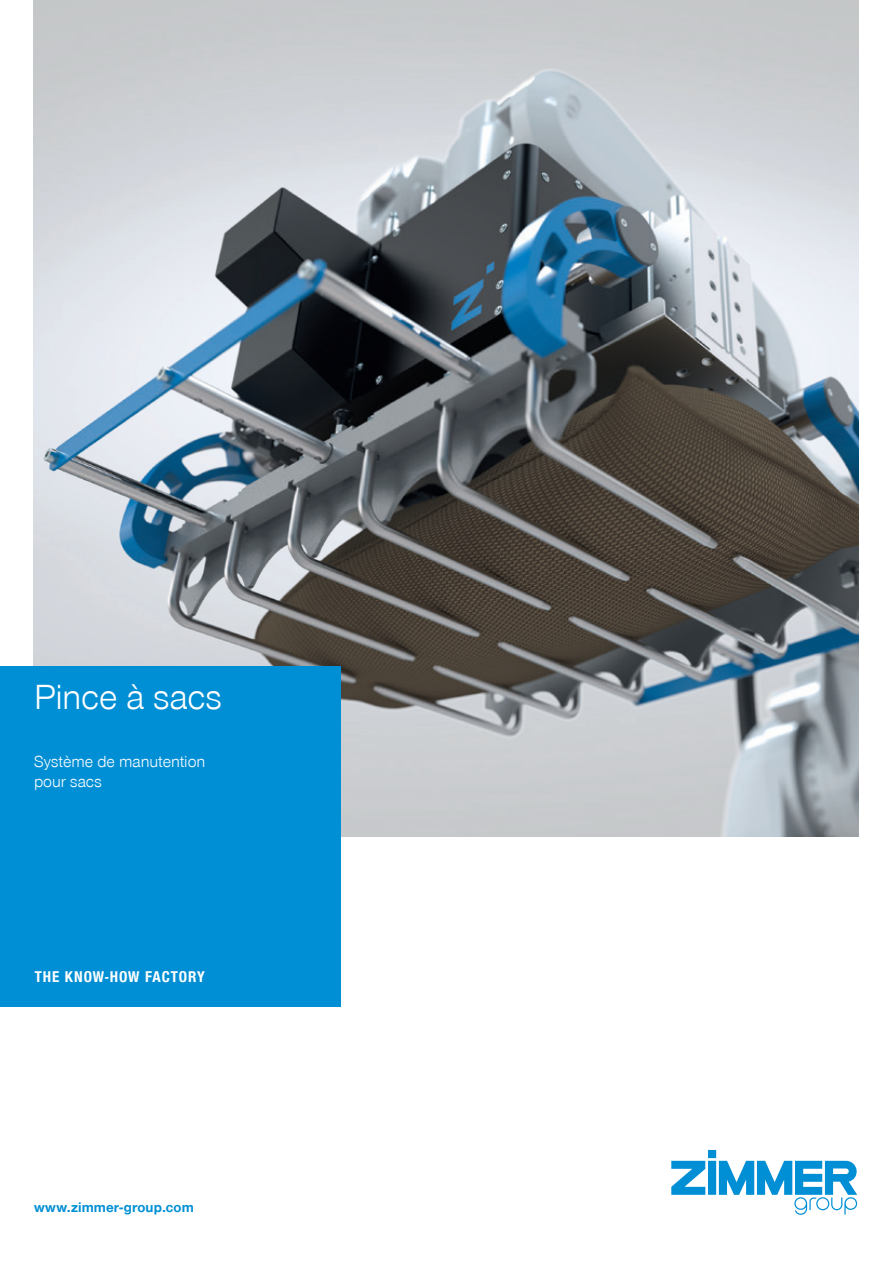
<style>
.page{position:relative;width:893px;height:1263px;background:#fff}
.page>*{position:absolute;margin:0;border:0;box-sizing:border-box;transform-origin:0 0}
.t1{font:300 36px "Zimmer Group Sans Global";letter-spacing:-.01em;color:#fff}
.t2{font:300 16.5px/19.8px "Zimmer Group Sans Global";color:#fff}
.t3{font:700 16.05px "Zimmer Group Sans Global Cond";letter-spacing:.055em;color:#fff}
.t4{font:700 14.25px "Zimmer Group Sans Global";letter-spacing:.01em;color:#008fd5}
</style>
<div class="page">
<img style="left:34px;top:0;width:825px;height:667px">
<img style="left:43px;top:68px;width:816px;height:769px">
<svg style="left:671px;top:1150px;width:186px;height:65px"></svg>
<div style="left:0;top:667px;width:340px;height:340px;background:#008fd5"></div>
<h1 class="t1" style="left:34px;top:676px;width:189px">Pince à sacs</h1>
<p class="t2" style="left:34px;top:751px;width:173px">Système de manutention pour sacs</p>
<p class="t3" style="left:35px;top:967px;width:172px">THE KNOW-HOW FACTORY</p>
<p class="t4" style="left:34px;top:1199px;width:161px">www.zimmer-group.com</p>
</div>
